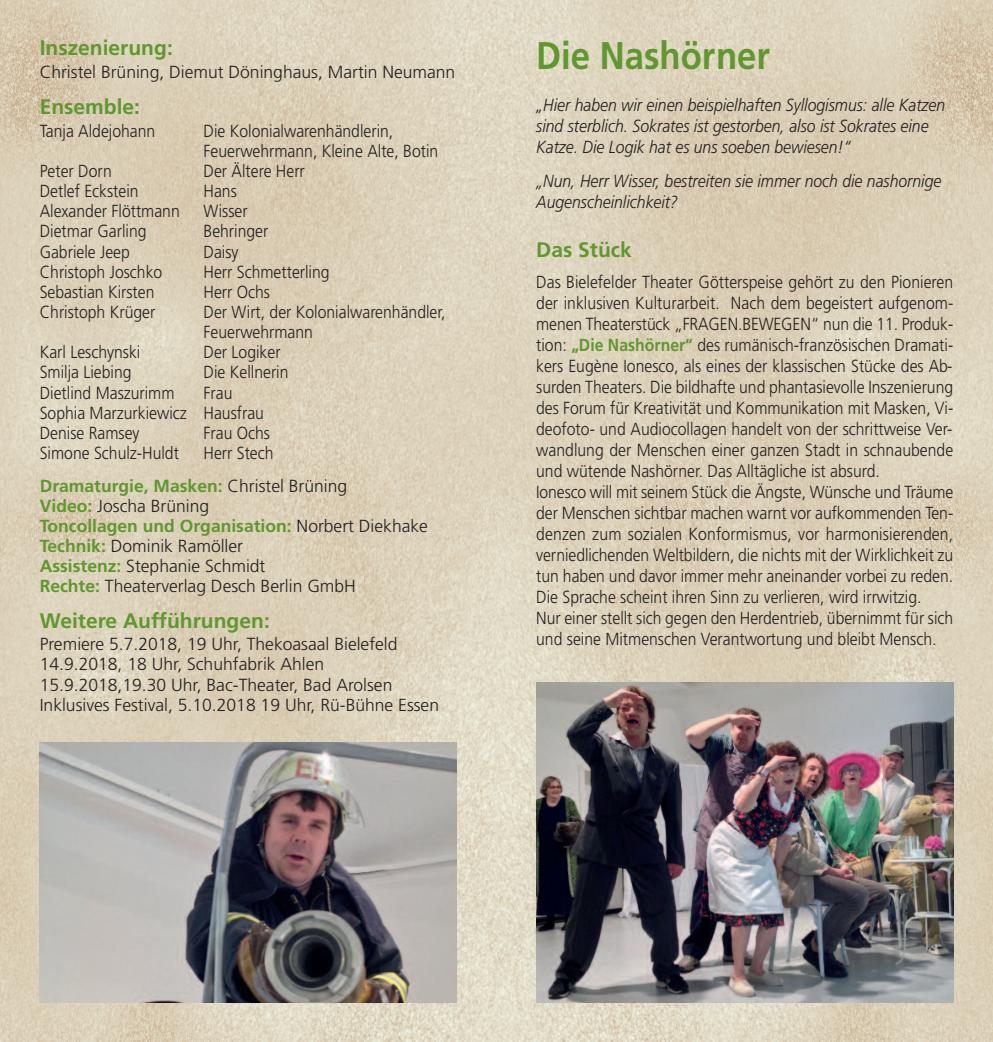
<style>
.page{position:relative;width:993px;height:1042px;background:#fff}
.page>*{position:absolute;margin:0;border:0;box-sizing:border-box;transform-origin:0 0}
.t1{font:700 38.5px "Frutiger";color:#60972f;scale:.9 1}
.t2{font:700 21px "Frutiger";color:#60972f}
.t3{font:300 17.5px/21px "Frutiger";color:#231f20;scale:.9 1}
.t4{font:300 17.5px/20.1px "Frutiger";color:#231f20}
.t5{font:italic 300 17.5px/21px "Frutiger";color:#231f20;scale:.9 1}
.s1{font-weight:700;color:#60972f}
</style>
<div class="page">
<img style="left:496px;top:0;width:496px;height:1042px">
<svg style="left:0;top:0;width:496px;height:1042px;background:#dcd1ba"></svg>
<img style="left:536px;top:682px;width:416px;height:320px">
<img style="left:40px;top:742px;width:416px;height:260px">
<p class="t2" style="left:40px;top:40px;width:135px">Inszenierung:</p>
<p class="t4" style="left:40px;top:63px;width:417px">Christel Brüning, Diemut Döninghaus, Martin Neumann</p>
<p class="t2" style="left:40px;top:98px;width:102px">Ensemble:</p>
<p class="t3" style="left:40px;top:122px;width:130px">Tanja Aldejohann</p>
<p class="t3" style="left:203px;top:122px;width:262px;line-height:20.1px">Die Kolonialwarenhändlerin,<br>Feuerwehrmann, Kleine Alte, Botin</p>
<p class="t3" style="left:40px;top:162px;width:82px">Peter Dorn</p>
<p class="t3" style="left:203px;top:162px;width:114px">Der Ältere Herr</p>
<p class="t3" style="left:40px;top:182px;width:111px">Detlef Eckstein</p>
<p class="t3" style="left:203px;top:182px;width:38px">Hans</p>
<p class="t3" style="left:40px;top:202px;width:157px">Alexander Flöttmann</p>
<p class="t3" style="left:203px;top:202px;width:51px">Wisser</p>
<p class="t3" style="left:40px;top:222px;width:120px">Dietmar Garling</p>
<p class="t3" style="left:203px;top:222px;width:73px">Behringer</p>
<p class="t3" style="left:40px;top:242px;width:102px">Gabriele Jeep</p>
<p class="t3" style="left:203px;top:242px;width:40px">Daisy</p>
<p class="t3" style="left:40px;top:262px;width:138px">Christoph Joschko</p>
<p class="t3" style="left:203px;top:262px;width:141px">Herr Schmetterling</p>
<p class="t3" style="left:40px;top:283px;width:129px">Sebastian Kirsten</p>
<p class="t3" style="left:203px;top:283px;width:75px">Herr Ochs</p>
<p class="t3" style="left:40px;top:303px;width:130px">Christoph Krüger</p>
<p class="t3" style="left:203px;top:303px;width:270px;line-height:20.1px">Der Wirt, der Kolonialwarenhändler,<br>Feuerwehrmann</p>
<p class="t3" style="left:40px;top:343px;width:113px">Karl Leschynski</p>
<p class="t3" style="left:203px;top:343px;width:87px">Der Logiker</p>
<p class="t3" style="left:40px;top:363px;width:104px">Smilja Liebing</p>
<p class="t3" style="left:203px;top:363px;width:96px">Die Kellnerin</p>
<p class="t3" style="left:40px;top:383px;width:151px">Dietlind Maszurimm</p>
<p class="t3" style="left:40px;top:384px;width:250px;line-height:20.1px;text-indent:164px">Frau<br>Sophia Marzurkiewicz Hausfrau<br>Denise Ramsey</p>
<p class="t3" style="left:203px;top:423px;width:75px">Frau Ochs</p>
<p class="t3" style="left:40px;top:438px;width:343px;line-height:32.7px;text-indent:164px">Herr Stech<br><span class="s1">Dramaturgie, Masken:</span> Christel Brüning</p>
<p class="t4" style="left:40px;top:497px;width:389px"><span class="s1">Video:</span> Joscha Brüning<br><span class="s1">Toncollagen und Organisation:</span> Norbert Diekhake <span class="s1">Technik:</span> Dominik Ramöller<br><span class="s1">Assistenz:</span> Stephanie Schmidt<br><span class="s1">Rechte:</span> Theaterverlag Desch Berlin GmbH</p>
<p class="t2" style="left:40px;top:612px;width:231px">Weitere Aufführungen:</p>
<p class="t4" style="left:40px;top:635px;width:401px">Premiere 5.7.2018, 19 Uhr, Thekoasaal Bielefeld 14.9.2018, 18 Uhr, Schuhfabrik Ahlen 15.9.2018,19.30 Uhr, Bac-Theater, Bad Arolsen Inklusives Festival, 5.10.2018 19 Uhr, Rü-Bühne Essen</p>
<p class="t3" style="left:40px;top:444px;width:156px">Simone Schulz-Huldt</p>
<h1 class="t1" style="left:536px;top:40px;width:261px">Die Nashörner</h1>
<p class="t5" style="left:536px;top:96px;width:456px">„Hier haben wir einen beispielhaften Syllogismus: alle Katzen sind sterblich. Sokrates ist gestorben, also ist Sokrates eine<br>Katze. Die Logik hat es uns soeben bewiesen!“</p>
<p class="t5" style="left:536px;top:172px;width:451px">„Nun, Herr Wisser, bestreiten sie immer noch die nashornige<br>Augenscheinlichkeit?</p>
<p class="t2" style="left:536px;top:241px;width:97px">Das Stück</p>
<p class="t3" style="left:536px;top:273px;width:464px">Das Bielefelder Theater Götterspeise gehört zu den Pionieren der inklusiven Kulturarbeit. Nach dem begeistert aufgenom&shy;menen Theaterstück „FRAGEN.BEWEGEN“ nun die 11. Produk&shy;tion: <span class="s1">„Die Nashörner“</span> des rumänisch-französischen Dramati&shy;kers Eugène Ionesco, als eines der klassischen Stücke des Ab&shy;surden Theaters. Die bildhafte und phantasievolle Inszenierung des Forum für Kreativität und Kommunikation mit Masken, Vi&shy;deofoto- und Audiocollagen handelt von der schrittweise Ver&shy;wandlung der Menschen einer ganzen Stadt in schnaubende und wütende Nashörner. Das Alltägliche ist absurd.<br>Ionesco will mit seinem Stück die Ängste, Wünsche und Träume der Menschen sichtbar machen warnt vor aufkommenden Ten&shy;denzen zum sozialen Konformismus, vor harmonisierenden, verniedlichenden Weltbildern, die nichts mit der Wirklichkeit zu tun haben und davor immer mehr aneinander vorbei zu reden.<br>Die Sprache scheint ihren Sinn zu verlieren, wird irrwitzig.<br>Nur einer stellt sich gegen den Herdentrieb, übernimmt für sich und seine Mitmenschen Verantwortung und bleibt Mensch.</p>
</div>
